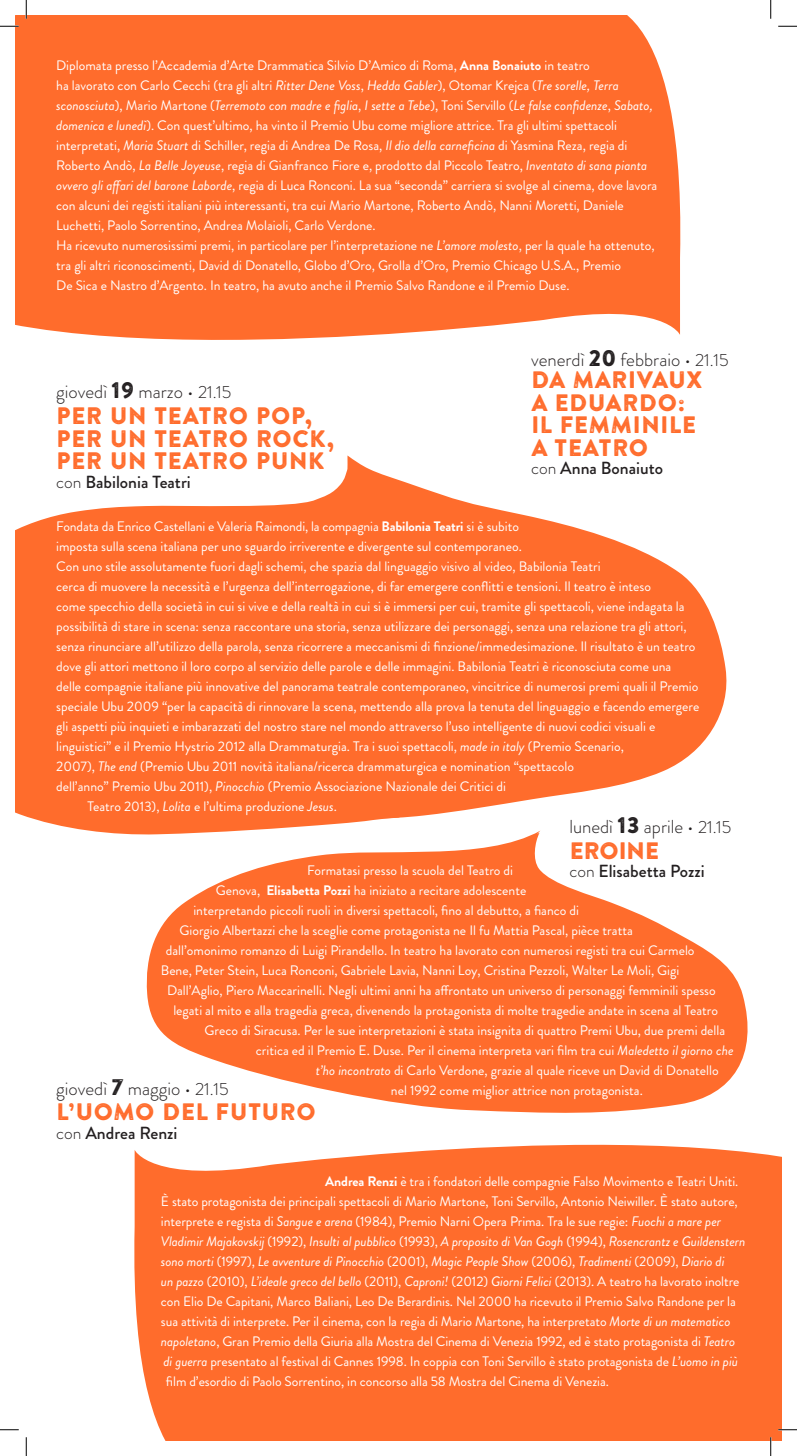
<style>
.page{position:relative;width:797px;height:1456px;background:#fff}
.page>*{position:absolute;margin:0;border:0;box-sizing:border-box;transform-origin:0 0}
.t1{font:23.75px/22.5px "Brandon Printed One";color:#ff6c2c}
.t2{font:300 18.75px "Brandon Grotesque";color:#231f20}
.t3{font:500 17.5px "Brandon Grotesque";color:#231f20}
.t4{font:13.75px/20px "Brandon Grotesque";color:#fff}
.t5{font:italic 13.75px "Brandon Grotesque";letter-spacing:-.005em;color:#fff}
.s1{font-weight:700}
.s2{font-style:italic}
.s3{font-family:"Brandon Printed One";font-weight:400;font-size:22.5px}
.s4{font-size:17.5px}
.s5{font-weight:300}
.s6{font-style:normal}
</style>
<div class="page">
<div style="left:134px;top:1144px;width:647px;height:296px;background:#ff6c2c"></div>
<div style="left:16px;top:16px;width:665px;height:324px;background:#ff6c2c"></div>
<svg style="left:16px;top:455px;width:711px;height:363px;fill:#ff6c2c"></svg>
<div style="left:16px;top:688px;width:384px;height:147px;background:#ff6c2c"></div>
<svg style="left:144px;top:830px;width:604px;height:283px;fill:#ff6c2c"></svg>
<svg style="left:0;top:25px;width:19px;height:2px"></svg>
<svg style="left:778px;top:25px;width:19px;height:2px"></svg>
<svg style="left:0;top:1429px;width:19px;height:1px"></svg>
<svg style="left:778px;top:1429px;width:19px;height:1px"></svg>
<svg style="left:25px;top:0;width:2px;height:19px"></svg>
<svg style="left:25px;top:1437px;width:2px;height:19px"></svg>
<svg style="left:770px;top:0;width:1px;height:19px"></svg>
<svg style="left:770px;top:1437px;width:1px;height:19px"></svg>
<p class="t4" style="left:56px;top:56px;width:602px">Diplomata presso l’Accademia d’Arte Drammatica Silvio D’Amico di Roma, <span class="s1">Anna Bonaiuto</span> in teatro<br>ha lavorato con Carlo Cecchi (tra gli altri <span class="s2">Ritter Dene Voss</span>, <span class="s2">Hedda Gabler</span>), Otomar Krejca (<span class="s2">Tre sorelle, Terra sconosciuta</span>), Mario Martone (<span class="s2">Terremoto con madre e figlia</span>, <span class="s2">I sette a Tebe</span>), Toni Servillo (<span class="s2">Le false confidenze</span>, <span class="s2">Sabato, domenica e lunedì</span>). Con quest’ultimo, ha vinto il Premio Ubu come migliore attrice. Tra gli ultimi spettacoli interpretati, <span class="s2">Maria Stuart</span> di Schiller, regia di Andrea De Rosa, <span class="s2">Il dio della carneficina</span> di Yasmina Reza, regia di Roberto Andò, <span class="s2">La Belle Joyeuse</span>, regia di Gianfranco Fiore e, prodotto dal Piccolo Teatro, <span class="s2">Inventato di sana pianta ovvero gli affari del barone Laborde</span>, regia di Luca Ronconi. La sua “seconda” carriera si svolge al cinema, dove lavora con alcuni dei registi italiani più interessanti, tra cui Mario Martone, Roberto Andò, Nanni Moretti, Daniele Luchetti, Paolo Sorrentino, Andrea Molaioli, Carlo Verdone.<br>Ha ricevuto numerosissimi premi, in particolare per l’interpretazione ne <span class="s2">L’amore molesto</span>, per la quale ha ottenuto, tra gli altri riconoscimenti, David di Donatello, Globo d’Oro, Grolla d’Oro, Premio Chicago U.S.A., Premio<br>De Sica e Nastro d’Argento. In teatro, ha avuto anche il Premio Salvo Randone e il Premio Duse.</p>
<p class="t2" style="left:56px;top:378px;width:177px">giovedì <span class="s3">19</span> marzo • <span class="s4">21.15</span></p>
<p class="t1" style="left:56px;top:404px;width:258px">PER UN TEATRO POP,</p>
<p class="t1" style="left:56px;top:427px;width:280px">PER UN TEATRO ROCK,</p>
<p class="t1" style="left:56px;top:449px;width:270px">PER UN TEATRO PUNK</p>
<p class="t3" style="left:56px;top:470px;width:136px"><span class="s5">con</span> Babilonia Teatri</p>
<p class="t2" style="left:531px;top:346px;width:199px">venerdì <span class="s3">20</span> febbraio • <span class="s4">21.15</span></p>
<p class="t1" style="left:531px;top:368px;width:173px">DA MARIVAUX</p>
<p class="t1" style="left:531px;top:391px;width:167px">A EDUARDO:<br>IL FEMMINILE<br>A TEATRO</p>
<p class="t3" style="left:531px;top:456px;width:133px"><span class="s5">con</span> Anna Bonaiuto</p>
<p class="t4" style="left:56px;top:516px;width:464px">Fondata da Enrico Castellani e Valeria Raimondi, la compagnia <span class="s1">Babilonia Teatri</span> si è subito</p>
<p class="t4" style="left:56px;top:536px;width:467px">imposta sulla scena italiana per uno sguardo irriverente e divergente sul contemporaneo.</p>
<p class="t4" style="left:56px;top:556px;width:546px">Con uno stile assolutamente fuori dagli schemi, che spazia dal linguaggio visivo al video, Babilonia Teatri</p>
<p class="t4" style="left:56px;top:576px;width:596px">cerca di muovere la necessità e l’urgenza dell’interrogazione, di far emergere conflitti e tensioni. Il teatro è inteso</p>
<p class="t4" style="left:56px;top:596px;width:630px">come specchio della società in cui si vive e della realtà in cui si è immersi per cui, tramite gli spettacoli, viene indagata la</p>
<p class="t4" style="left:56px;top:616px;width:632px">possibilità di stare in scena: senza raccontare una storia, senza utilizzare dei personaggi, senza una relazione tra gli attori,</p>
<p class="t4" style="left:56px;top:636px;width:641px">senza rinunciare all’utilizzo della parola, senza ricorrere a meccanismi di finzione/immedesimazione. Il risultato è un teatro</p>
<p class="t4" style="left:56px;top:656px;width:616px">dove gli attori mettono il loro corpo al servizio delle parole e delle immagini. Babilonia Teatri è riconosciuta come una</p>
<p class="t4" style="left:56px;top:676px;width:643px">delle compagnie italiane più innovative del panorama teatrale contemporaneo, vincitrice di numerosi premi quali il Premio</p>
<p class="t4" style="left:56px;top:696px;width:644px">speciale Ubu 2009 “per la capacità di rinnovare la scena, mettendo alla prova la tenuta del linguaggio e facendo emergere</p>
<p class="t4" style="left:56px;top:716px;width:600px">gli aspetti più inquieti e imbarazzati del nostro stare nel mondo attraverso l’uso intelligente di nuovi codici visuali e</p>
<p class="t4" style="left:56px;top:736px;width:569px">linguistici” e il Premio Hystrio 2012 alla Drammaturgia. Tra i suoi spettacoli, <span class="s2">made in italy</span> (Premio Scenario,</p>
<p class="t4" style="left:56px;top:756px;width:519px">2007), <span class="s2">The end</span> (Premio Ubu 2011 novità italiana/ricerca drammaturgica e nomination “spettacolo</p>
<p class="t4" style="left:56px;top:776px;width:451px">dell’anno” Premio Ubu 2011), <span class="s2">Pinocchio</span> (Premio Associazione Nazionale dei Critici di</p>
<p class="t4" style="left:87px;top:796px;width:251px">Teatro 2013), <span class="s2">Lolita</span> e l’ultima produzione <span class="s2">Jesus</span>.</p>
<p class="t2" style="left:569px;top:814px;width:163px">lunedì <span class="s3">13</span> aprile • <span class="s4">21.15</span></p>
<p class="t1" style="left:569px;top:838px;width:92px">EROINE</p>
<p class="t3" style="left:569px;top:859px;width:137px"><span class="s5">con</span> Elisabetta Pozzi</p>
<p class="t4" style="left:307px;top:860px;width:207px">Formatasi presso la scuola del Teatro di</p>
<p class="t4" style="left:216px;top:880px;width:312px">Genova, <span class="s1">Elisabetta Pozzi</span> ha iniziato a recitare adolescente</p>
<p class="t4" style="left:193px;top:900px;width:387px">interpretando piccoli ruoli in diversi spettacoli, fino al debutto, a fianco di</p>
<p class="t4" style="left:180px;top:920px;width:455px">Giorgio Albertazzi che la sceglie come protagonista ne Il fu Mattia Pascal, pièce tratta</p>
<p class="t4" style="left:166px;top:940px;width:530px">dall’omonimo romanzo di Luigi Pirandello. In teatro ha lavorato con numerosi registi tra cui Carmelo</p>
<p class="t4" style="left:161px;top:960px;width:520px">Bene, Peter Stein, Luca Ronconi, Gabriele Lavia, Nanni Loy, Cristina Pezzoli, Walter Le Moli, Gigi</p>
<p class="t4" style="left:167px;top:980px;width:550px">Dall’Aglio, Piero Maccarinelli. Negli ultimi anni ha affrontato un universo di personaggi femminili spesso</p>
<p class="t4" style="left:173px;top:1000px;width:546px">legati al mito e alla tragedia greca, divenendo la protagonista di molte tragedie andate in scena al Teatro</p>
<p class="t4" style="left:205px;top:1020px;width:522px">Greco di Siracusa. Per le sue interpretazioni è stata insignita di quattro Premi Ubu, due premi della</p>
<p class="t4" style="left:256px;top:1040px;width:479px">critica ed il Premio E. Duse. Per il cinema interpreta vari film tra cui <span class="s2">Maledetto il giorno che</span></p>
<p class="t4" style="left:316px;top:1060px;width:404px"><span class="s2">t’ho incontrato</span> di Carlo Verdone, grazie al quale riceve un David di Donatello</p>
<p class="t4" style="left:391px;top:1080px;width:253px">nel 1992 come miglior attrice non protagonista.</p>
<p class="t2" style="left:56px;top:1076px;width:174px">giovedì <span class="s3">7</span> maggio • <span class="s4">21.15</span></p>
<p class="t1" style="left:56px;top:1100px;width:261px">L’UOMO DEL FUTURO</p>
<p class="t3" style="left:56px;top:1121px;width:123px"><span class="s5">con</span> Andrea Renzi</p>
<p class="t4" style="left:325px;top:1171px;width:414px"><span class="s1">Andrea Renzi</span> è tra i fondatori delle compagnie Falso Movimento e Teatri Uniti.</p>
<p class="t4" style="left:161px;top:1191px;width:578px">È stato protagonista dei principali spettacoli di Mario Martone, Toni Servillo, Antonio Neiwiller. È stato autore,</p>
<p class="t4" style="left:161px;top:1211px;width:561px">interprete e regista di <span class="s2">Sangue e arena</span> (1984), Premio Narni Opera Prima. Tra le sue regie: <span class="s2">Fuochi a mare per</span></p>
<p class="t5" style="left:161px;top:1232px;width:586px">Vladimir Majakovskij <span class="s6">(1992),</span> Insulti al pubblico <span class="s6">(1993),</span> A proposito di Van Gogh <span class="s6">(1994),</span> Rosencrantz e Guildenstern</p>
<p class="t5" style="left:161px;top:1252px;width:565px">sono morti <span class="s6">(1997),</span> Le avventure di Pinocchio <span class="s6">(2001),</span> Magic People Show <span class="s6">(2006),</span> Tradimenti <span class="s6">(2009),</span> Diario di</p>
<p class="t4" style="left:161px;top:1271px;width:580px"><span class="s2">un pazzo</span> (2010), <span class="s2">L’ideale greco del bello</span> (2011), <span class="s2">Caproni!</span> (2012) <span class="s2">Giorni Felici</span> (2013). A teatro ha lavorato inoltre</p>
<p class="t4" style="left:161px;top:1291px;width:576px">con Elio De Capitani, Marco Baliani, Leo De Berardinis. Nel 2000 ha ricevuto il Premio Salvo Randone per la</p>
<p class="t4" style="left:161px;top:1311px;width:571px">sua attività di interprete. Per il cinema, con la regia di Mario Martone, ha interpretato <span class="s2">Morte di un matematico</span></p>
<p class="t4" style="left:161px;top:1331px;width:575px"><span class="s2">napoletano</span>, Gran Premio della Giuria alla Mostra del Cinema di Venezia 1992, ed è stato protagonista di <span class="s2">Teatro</span></p>
<p class="t4" style="left:163px;top:1351px;width:576px"><span class="s2">di guerra</span> presentato al festival di Cannes 1998. In coppia con Toni Servillo è stato protagonista de <span class="s2">L’uomo in più</span></p>
<p class="t4" style="left:166px;top:1371px;width:444px">film d’esordio di Paolo Sorrentino, in concorso alla 58 Mostra del Cinema di Venezia.</p>
</div>
